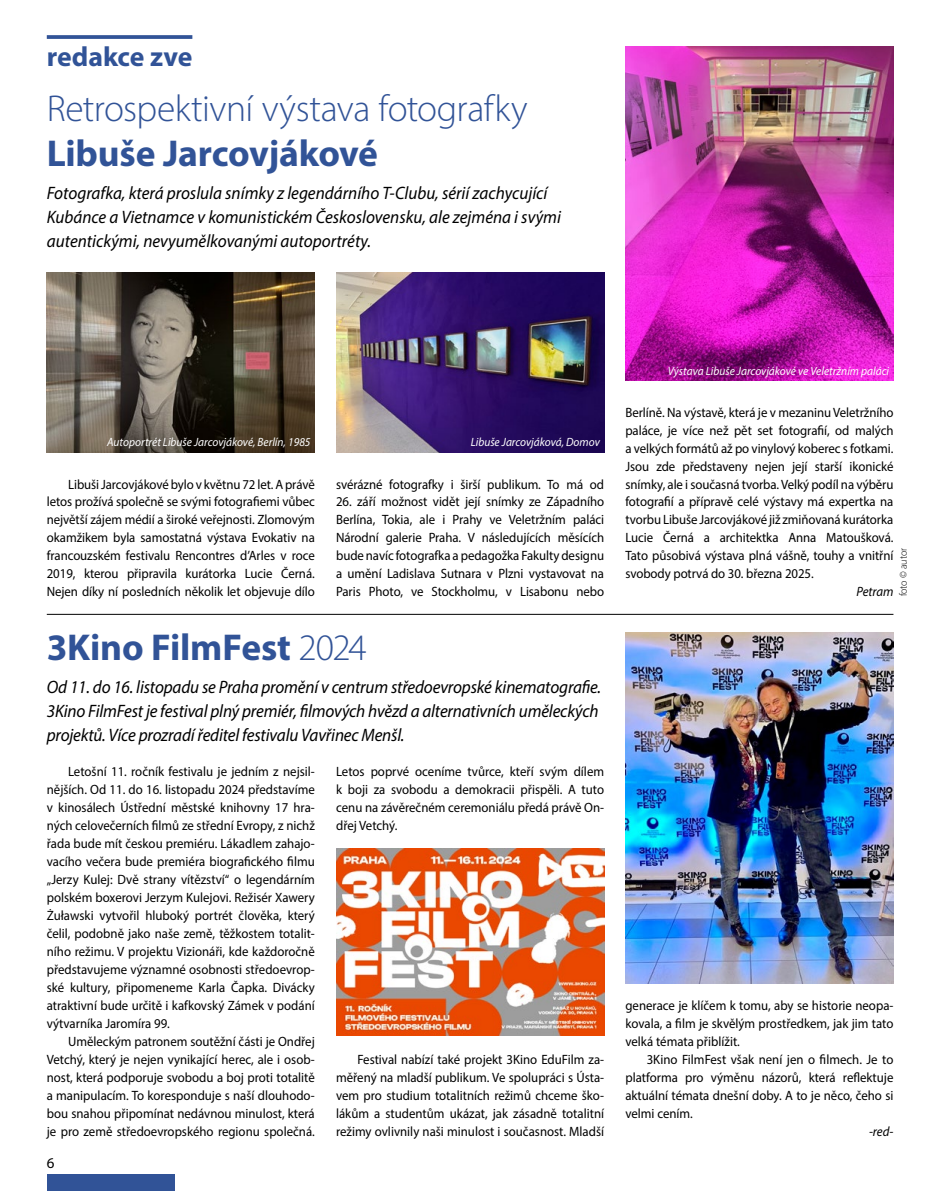
<style>
.page{position:relative;width:936px;height:1191px;background:#fff}
.page>*{position:absolute;margin:0;border:0;box-sizing:border-box;transform-origin:0 0}
.t1{font:700 37.5px "Myriad Pro";letter-spacing:-.005em;color:#315397}
.t2{font:300 37.5px "Myriad Pro";letter-spacing:-.015em;color:#315397}
.t3{font:700 27.75px "Myriad Pro";letter-spacing:-.005em;color:#315397}
.t4{font:italic 18px/24px "Myriad Pro";letter-spacing:-.01em;color:#000;scale:.95 1}
.t5{font:15px "Myriad Pro";color:#000}
.t6{font:13.5px/18px "Myriad Pro";color:#000;text-align:justify;scale:.95 1}
.t7{font:italic 13.5px "Myriad Pro";color:#000;scale:.95 1}
.t8{font:italic 12px "Myriad Pro";color:#fff;scale:.95 1}
.t9{font:300 10.5px "Myriad Pro";color:#000;scale:.95 1}
.s1{font-weight:300}
</style>
<div class="page">
<svg style="left:47px;top:35px;width:145px;height:4px"></svg>
<hr style="left:47px;top:614px;width:846px;height:1px;background:#000">
<img style="left:47px;top:273px;width:268px;height:179px">
<img style="left:625px;top:47px;width:268px;height:334px">
<img style="left:336px;top:848px;width:268px;height:187px">
<img style="left:625px;top:632px;width:268px;height:351px">
<img style="left:336px;top:273px;width:268px;height:179px">
<div style="left:47px;top:1174px;width:127px;height:17px;background:#315397"></div>
<h2 class="t3" style="left:47px;top:39px;width:147px">redakce zve</h2>
<h1 class="t2" style="left:47px;top:86px;width:482px">Retrospektivní výstava fotografky</h1>
<h1 class="t1" style="left:47px;top:129px;width:333px">Libuše Jarcovjákové</h1>
<h3 class="t4" style="left:47px;top:180px;width:542px">Fotografka, která proslula snímky z legendárního T-‑ Clubu, sérií zachycující<br>Kubánce a Vietnamce v komunistickém Československu, ale zejména i svými autentickými, nevyumělkovanými autoportréty.</h3>
<p class="t8" style="left:107px;top:435px;width:215px">Autoportrét Libuše Jarcovjákové, Berlín, 1985</p>
<p class="t8" style="left:470px;top:435px;width:137px">Libuše Jarcovjáková, Domov</p>
<p class="t6" style="left:47px;top:475px;width:284px;text-indent:21px">Libuši Jarcovjákové bylo v květnu 72 let. A právě letos prožívá společně se svými fotografiemi vůbec největší zájem médií a široké veřejnosti. Zlomovým okamžikem byla samostatná výstava Evokativ na francouzském festivalu Rencontres d’Arles v roce 2019, kterou připravila kurátorka Lucie Černá.<br>Nejen díky ní posledních několik let objevuje dílo</p>
<p class="t6" style="left:336px;top:475px;width:283px">svérázné fotografky i širší publikum. To má od</p>
<p class="t6" style="left:336px;top:493px;width:283px">26. září možnost vidět její snímky ze Západního Berlína, Tokia, ale i Prahy ve Veletržním paláci Národní galerie Praha. V následujících měsících bude navíc fotografka a pedagožka Fakulty designu a umění Ladislava Sutnara v Plzni vystavovat na Paris Photo, ve Stockholmu, v Lisabonu nebo</p>
<h1 class="t1" style="left:47px;top:623px;width:321px">3Kino FilmFest <span class="s1">2024</span></h1>
<h3 class="t4" style="left:47px;top:674px;width:585px">Od 11. do 16. listopadu se Praha promění v centrum středoevropské kinematografie.<br>3Kino FilmFest je festival plný premiér, filmových hvězd a alternativních uměleckých projektů. Více prozradí ředitel festivalu Vavřinec Menšl.</h3>
<p class="t6" style="left:47px;top:762px;width:284px;text-indent:21px">Letošní 11. ročník festivalu je jedním z nejsil‑ nějších. Od 11. do 16. listopadu 2024 představíme v kinosálech Ústřední městské knihovny 17 hra‑ ných celovečerních filmů ze střední Evropy, z nichž řada bude mít českou premiéru. Lákadlem zahajo‑ vacího večera bude premiéra biografického filmu „Jerzy Kulej: Dvě strany vítězství“ o legendárním polském boxerovi Jerzym Kulejovi. Režisér Xawery Żuławski vytvořil hluboký portrét člověka, který čelil, podobně jako naše země, těžkostem totalit‑ ního režimu. V projektu Vizionáři, kde každoročně představujeme významné osobnosti středoevrop‑ ské kultury, připomeneme Karla Čapka. Divácky atraktivní bude určitě i kafkovský Zámek v podání výtvarníka Jaromíra 99.</p>
<p class="t6" style="left:47px;top:1032px;width:284px;text-indent:21px">Uměleckým patronem soutěžní části je Ondřej Vetchý, který je nejen vynikající herec, ale i osob‑ nost, která podporuje svobodu a boj proti totalitě a manipulacím. To koresponduje s naší dlouhodo‑ bou snahou připomínat nedávnou minulost, která je pro země středoevropského regionu společná.</p>
<p class="t6" style="left:336px;top:762px;width:283px">Letos poprvé oceníme tvůrce, kteří svým dílem k boji za svobodu a demokracii přispěli. A tuto cenu na závěrečném ceremoniálu předá právě On‑ dřej Vetchý.</p>
<p class="t6" style="left:336px;top:1050px;width:283px;text-indent:21px">Festival nabízí také projekt 3Kino EduFilm za‑ měřený na mladší publikum. Ve spolupráci s Ústa‑ vem pro studium totalitních režimů chceme ško‑ lákům a studentům ukázat, jak zásadně totalitní režimy ovlivnily naši minulost i současnost. Mladší</p>
<p class="t5" style="left:47px;top:1154px;width:9px">6</p>
<p class="t8" style="left:667px;top:363px;width:234px">Výstava Libuše Jarcovjákové ve Veletržním paláci</p>
<p class="t6" style="left:625px;top:403px;width:284px">Berlíně. Na výstavě, která je v mezaninu Veletržního paláce, je více než pět set fotografií, od malých a velkých formátů až po vinylový koberec s fotkami.<br>Jsou zde představeny nejen její starší ikonické snímky, ale i současná tvorba. Velký podíl na výběru fotografií a přípravě celé výstavy má expertka na tvorbu Libuše Jarcovjákové již zmiňovaná kurátorka Lucie Černá a architektka Anna Matoušková.<br>Tato působivá výstava plná vášně, touhy a vnitřní svobody potrvá do 30. března 2025.</p>
<p class="t7" style="left:856px;top:583px;width:40px">Petram</p>
<p class="t9" style="left:897px;top:596px;width:52px;rotate:-90deg">foto © autor</p>
<p class="t6" style="left:625px;top:996px;width:283px">generace je klíčem k tomu, aby se historie neopa‑ kovala, a film je skvělým prostředkem, jak jim tato velká témata přiblížit.</p>
<p class="t6" style="left:625px;top:1050px;width:284px;text-indent:21px">3Kino FilmFest však není jen o filmech. Je to platforma pro výměnu názorů, která reflektuje aktuální témata dnešní doby. A to je něco, čeho si velmi cením.</p>
<p class="t7" style="left:868px;top:1122px;width:27px">-red-</p>
</div>
